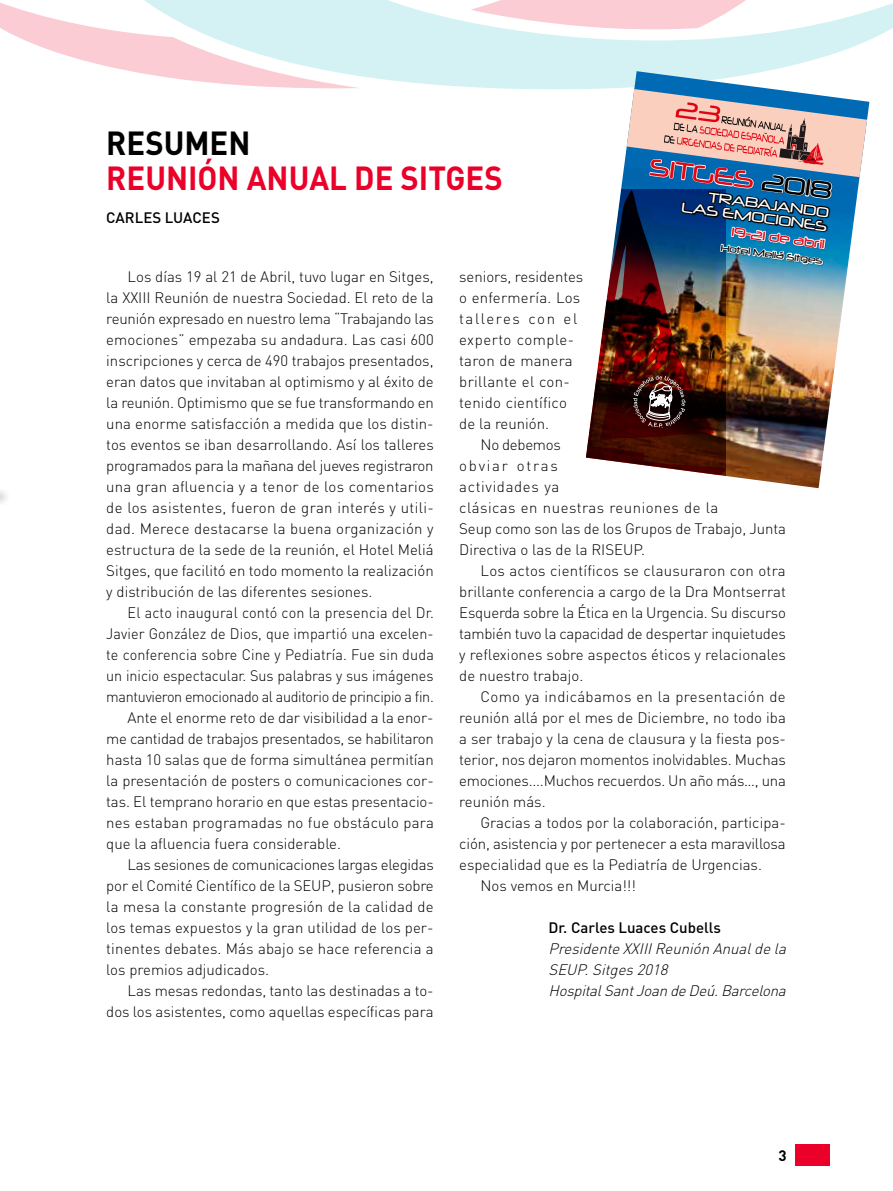
<style>
.page{position:relative;width:893px;height:1191px;background:#fff}
.page>*{position:absolute;margin:0;border:0;box-sizing:border-box;transform-origin:0 0}
.t1{font:700 33px "DIN";color:#ea0029;scale:.94 1}
.t2{font:700 33px "DIN";color:#000;scale:.94 1}
.t3{font:22.35px "Neuropol";color:#e30613}
.t4{font:300 15px/21px "DIN";color:#000;text-align:justify}
.t5{font:300 15px "DIN";color:#000;scale:.96 1}
.t6{font:italic 300 15px/21px "DIN";color:#000}
.t7{font:300 15px "DIN";letter-spacing:-.02em;color:#000;scale:.96 1}
.t8{font:500 15px "DIN";color:#000}
.t9{font:700 15px "DIN";color:#000}
.t10{font:13.05px/13.8px "Neuropol";color:#fff;text-align:right}
.t11{font:11.7px "Neuropol";color:#e30613}
.t12{font:8.7px "Neuropol";color:#000}
.s1{color:#000}
</style>
<div class="page">
<svg style="left:0;top:3px;width:88px;height:59px"></svg>
<svg style="left:88px;top:0;width:805px;height:89px;fill:#d4f2f4"></svg>
<div style="left:0;top:487px;width:12px;height:20px;background:#000;opacity:.5"></div>
<img style="left:586px;top:71px;width:283px;height:49px">
<img style="left:586px;top:89px;width:281px;height:399px">
<div style="left:796px;top:1144px;width:34px;height:22px;background:#ea0029"></div>
<h1 class="t2" style="left:106px;top:121px;width:155px">RESUMEN</h1>
<h1 class="t1" style="left:106px;top:156px;width:423px">REUNIÓN ANUAL DE SITGES</h1>
<p class="t8" style="left:106px;top:208px;width:115px">CARLES LUACES</p>
<h2 class="t3" style="left:652px;top:153px;width:185px;rotate:7deg">SITGES <span class="s1">2018</span></h2>
<p class="t11" style="left:733px;top:224px;width:95px;rotate:8deg">19-21 de abril</p>
<p class="t12" style="left:722px;top:242px;width:104px;rotate:8deg">Hotel Meliá Sitges</p>
<p class="t10" style="left:685px;top:186px;width:148px;rotate:8deg">TRABAJANDO<br>LAS EMOCIONES</p>
<p class="t4" style="left:106px;top:266px;width:329px;text-indent:21px">Los días 19 al 21 de Abril, tuvo lugar en Sitges, la XXIII Reunión de nuestra Sociedad. El reto de la reunión expresado en nuestro lema “Trabajando las emociones” empezaba su andadura. Las casi 600 inscripciones y cerca de 490 trabajos presentados, eran datos que invitaban al optimismo y al éxito de la reunión. Optimismo que se fue transformando en una enorme satisfacción a medida que los distin&shy;tos eventos se iban desarrollando. Así los talleres programados para la mañana del jueves registraron una gran afluencia y a tenor de los comentarios de los asistentes, fueron de gran interés y utili&shy;dad. Merece destacarse la buena organización y estructura de la sede de la reunión, el Hotel Meliá Sitges, que facilitó en todo momento la realización y distribución de las diferentes sesiones.</p>
<p class="t5" style="left:128px;top:603px;width:320px">El acto inaugural contó con la presencia del Dr.</p>
<p class="t5" style="left:106px;top:624px;width:343px">Javier González de Dios, que impartió una excelen-</p>
<p class="t5" style="left:106px;top:645px;width:343px">te conferencia sobre Cine y Pediatría. Fue sin duda</p>
<p class="t5" style="left:106px;top:666px;width:342px">un inicio espectacular. Sus palabras y sus imágenes</p>
<p class="t7" style="left:106px;top:687px;width:343px">mantuvieron emocionado al auditorio de principio a fin.</p>
<p class="t4" style="left:128px;top:707px;width:307px">Ante el enorme reto de dar visibilidad a la enor-</p>
<p class="t4" style="left:106px;top:728px;width:329px">me cantidad de trabajos presentados, se habilitaron</p>
<p class="t4" style="left:106px;top:749px;width:329px">hasta 10 salas que de forma simultánea permitían</p>
<p class="t4" style="left:106px;top:770px;width:329px">la presentación de posters o comunicaciones cor-</p>
<p class="t4" style="left:106px;top:791px;width:329px">tas. El temprano horario en que estas presentacio-</p>
<p class="t4" style="left:106px;top:812px;width:329px">nes estaban programadas no fue obstáculo para</p>
<p class="t4" style="left:106px;top:833px;width:236px">que la afluencia fuera considerable.</p>
<p class="t4" style="left:128px;top:854px;width:308px">Las sesiones de comunicaciones largas elegidas</p>
<p class="t4" style="left:106px;top:875px;width:329px">por el Comité Científico de la SEUP, pusieron sobre</p>
<p class="t4" style="left:106px;top:896px;width:329px">la mesa la constante progresión de la calidad de</p>
<p class="t4" style="left:106px;top:917px;width:329px">los temas expuestos y la gran utilidad de los per-</p>
<p class="t4" style="left:106px;top:938px;width:329px">tinentes debates. Más abajo se hace referencia a</p>
<p class="t4" style="left:106px;top:959px;width:164px">los premios adjudicados.</p>
<p class="t4" style="left:128px;top:980px;width:308px">Las mesas redondas, tanto las destinadas a to-</p>
<p class="t4" style="left:106px;top:1001px;width:329px">dos los asistentes, como aquellas específicas para</p>
<p class="t4" style="left:459px;top:266px;width:126px;text-align:left">seniors, residentes o enfermería. Los talleres con el experto comple&shy;taron de manera brillante el con&shy;tenido científico de la reunión.</p>
<p class="t4" style="left:459px;top:434px;width:328px;text-align:left;text-indent:21px">No debemos<br>obviar otras<br>actividades ya<br>clásicas en nuestras reuniones de la<br>Seup como son las de los Grupos de Trabajo, Junta<br>Directiva o las de la RISEUP.</p>
<p class="t4" style="left:459px;top:560px;width:328px;text-indent:21px">Los actos científicos se clausuraron con otra brillante conferencia a cargo de la Dra Montserrat Esquerda sobre la Ética en la Urgencia. Su discurso también tuvo la capacidad de despertar inquietudes y reflexiones sobre aspectos éticos y relacionales de nuestro trabajo.</p>
<p class="t4" style="left:459px;top:686px;width:328px;text-indent:21px">Como ya indicábamos en la presentación de reunión allá por el mes de Diciembre, no todo iba a ser trabajo y la cena de clausura y la fiesta pos&shy;terior, nos dejaron momentos inolvidables. Muchas emociones....Muchos recuerdos. Un año más…, una reunión más.</p>
<p class="t4" style="left:480px;top:812px;width:307px">Gracias a todos por la colaboración, participa-</p>
<p class="t4" style="left:459px;top:833px;width:328px">ción, asistencia y por pertenecer a esta maravillosa</p>
<p class="t4" style="left:459px;top:854px;width:304px">especialidad que es la Pediatría de Urgencias.</p>
<p class="t4" style="left:480px;top:875px;width:157px">Nos vemos en Murcia!!!</p>
<p class="t8" style="left:549px;top:918px;width:174px">Dr. Carles Luaces Cubells</p>
<p class="t6" style="left:548px;top:938px;width:243px">Presidente XXIIIReunión Anualde la<br>SEUP.Sitges2018<br>HospitalSantJoandeDeú.Barcelona</p>
<p class="t9" style="left:778px;top:1146px;width:10px">3</p>
</div>
